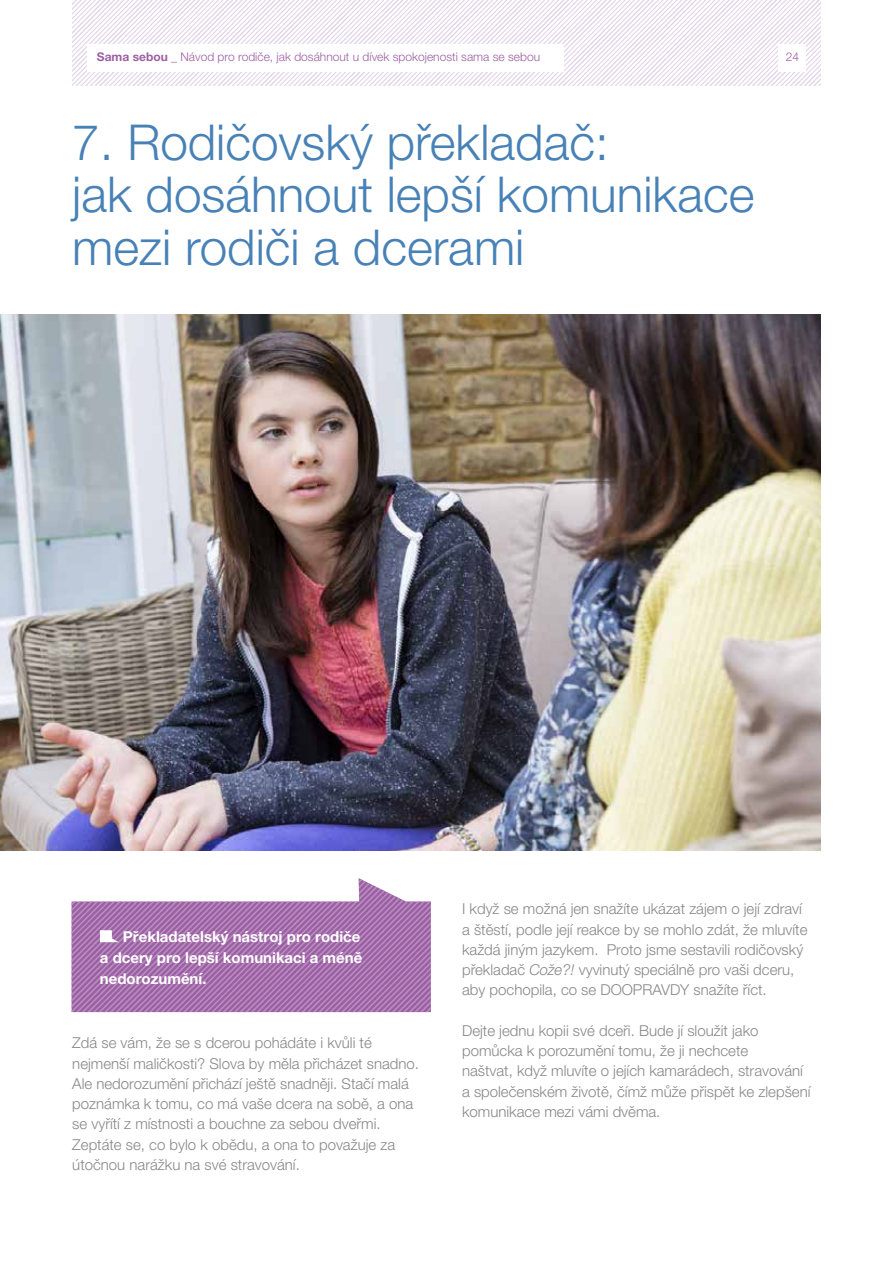
<style>
.page{position:relative;width:893px;height:1263px;background:#fff}
.page>*{position:absolute;margin:0;border:0;box-sizing:border-box;transform-origin:0 0}
.t1{font:300 49.5px/52.5px "Helvetica Neue LT Pro";color:#4781b6}
.t2{font:300 15px/20.2px "Helvetica Neue LT Pro";color:#878787}
.t3{font:700 15px/21px "Helvetica Neue LT Pro";color:#fff}
.t4{font:300 12px "Helvetica Neue LT Pro";color:#9d5fa3}
.s1{font-weight:700}
.s2{font-style:italic}
</style>
<div class="page">
<img style="left:72px;top:0;width:749px;height:85px">
<div style="left:88px;top:44px;width:476px;height:28px;background:#fff"></div>
<div style="left:779px;top:44px;width:27px;height:28px;background:#fff"></div>
<img style="left:0;top:315px;width:821px;height:535px">
<img style="left:72px;top:878px;width:359px;height:134px">
<svg style="left:100px;top:930px;width:19px;height:12px"></svg>
<hr style="left:892px;top:0;width:1px;height:1263px;background:#f4f7fd">
<p class="t4" style="left:97px;top:50px;width:445px"><span class="s1">Sama sebou</span> _ Návod pro rodiče, jak dosáhnout u dívek spokojenosti sama se sebou</p>
<p class="t4" style="left:786px;top:50px;width:15px">24</p>
<h1 class="t1" style="left:72px;top:115px;width:684px">7. Rodičovský překladač:<br>jak dosáhnout lepší komunikace mezi rodiči a dcerami</h1>
<p class="t3" style="left:100px;top:926px;width:264px;text-indent:23px">Překladatelský nástroj pro rodiče a dcery pro lepší komunikaci a méně nedorozumění.</p>
<p class="t2" style="left:72px;top:1032px;width:348px">Zdá se vám, že se s dcerou pohádáte i kvůli té nejmenší maličkosti? Slova by měla přicházet snadno.<br>Ale nedorozumění přichází ještě snadněji. Stačí malá poznámka k tomu, co má vaše dcera na sobě, a ona se vyřítí z místnosti a bouchne za sebou dveřmi.<br>Zeptáte se, co bylo k obědu, a ona to považuje za útočnou narážku na své stravování.</p>
<p class="t2" style="left:462px;top:898px;width:347px">I když se možná jen snažíte ukázat zájem o její zdraví a štěstí, podle její reakce by se mohlo zdát, že mluvíte každá jiným jazykem. Proto jsme sestavili rodičovský překladač <span class="s2">Cože?!</span> vyvinutý speciálně pro vaši dceru, aby pochopila, co se DOOPRAVDY snažíte říct.</p>
<p class="t2" style="left:462px;top:1020px;width:350px">Dejte jednu kopii své dceři. Bude jí sloužit jako pomůcka k porozumění tomu, že ji nechcete<br>naštvat, když mluvíte o jejích kamarádech, stravování a společenském životě, čímž může přispět ke zlepšení komunikace mezi vámi dvěma.</p>
</div>
